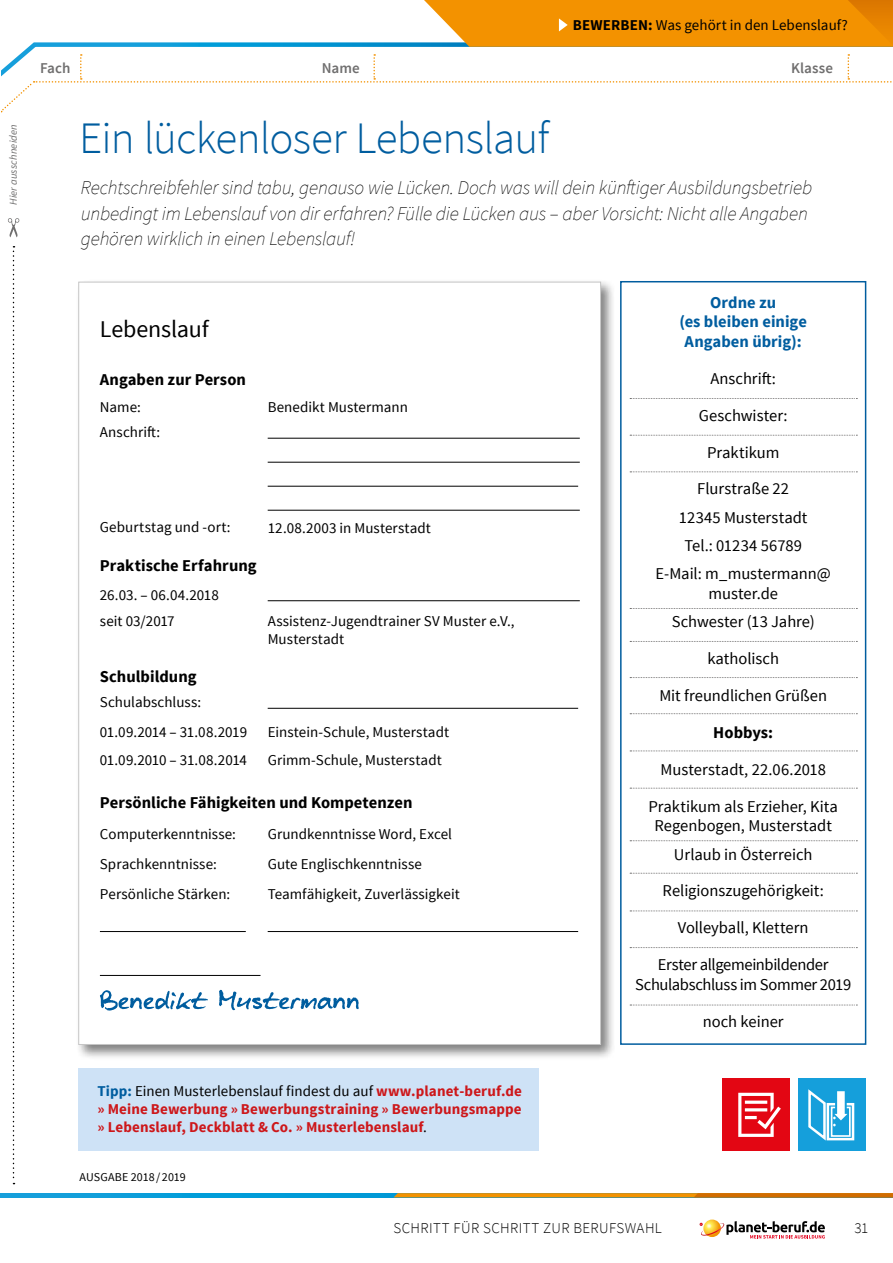
<style>
.page{position:relative;width:893px;height:1263px;background:#fff}
.page>*{position:absolute;margin:0;border:0;box-sizing:border-box;transform-origin:0 0}
.t1{font:300 45px "Source Sans Pro";letter-spacing:-.015em;color:#005d9f}
.t2{font:24px "Source Sans Pro";color:#000}
.t3{font:italic 200 19.5px/25.5px "Source Sans Pro";letter-spacing:-.015em;color:#000}
.t4{font:16.5px/28.3px "Source Sans Pro";letter-spacing:-.005em;color:#000;text-align:center}
.t5{font:700 16.5px "Source Sans Pro";color:#000}
.t6{font:700 16.5px/19.8px "Source Sans Pro";color:#005d9f;text-align:center}
.t7{font:15px/26.5px "Source Sans Pro";color:#000}
.t8{font:700 15px/18px "Source Sans Pro";letter-spacing:.005em;color:#cd171a;text-align:justify}
.t9{font:300 15px "Source Sans Pro";letter-spacing:.02em;color:#000}
.t10{font:600 15px "Source Sans Pro";letter-spacing:.005em;color:#706f6f}
.t11{font:12px "Source Sans Pro";letter-spacing:.01em;color:#000}
.t12{font:italic 10.5px "Source Sans Pro";letter-spacing:.015em;color:#706f6f}
.s1{font-weight:700}
.s2{color:#005d9f}
.s3{font-weight:400;color:#000}
</style>
<div class="page">
<svg style="left:0;top:1193px;width:394px;height:4px;background:#079cd8"></svg>
<svg style="left:394px;top:1193px;width:499px;height:4px;background:#dd8307"></svg>
<svg style="left:8px;top:218px;width:11px;height:19px"></svg>
<svg style="left:13px;top:246px;width:1px;height:938px"></svg>
<div style="left:75px;top:279px;width:541px;height:781px;background:#000;opacity:.5"></div>
<div style="left:78px;top:282px;width:523px;height:763px;background:#fff;border:1px solid #c6c6c6"></div>
<hr style="left:268px;top:438px;width:312px;height:1px;background:#000">
<hr style="left:268px;top:462px;width:312px;height:1px;background:#000">
<hr style="left:268px;top:486px;width:310px;height:1px;background:#000">
<hr style="left:268px;top:510px;width:312px;height:1px;background:#000">
<hr style="left:268px;top:600px;width:312px;height:1px;background:#000">
<hr style="left:268px;top:708px;width:310px;height:1px;background:#000">
<hr style="left:100px;top:931px;width:146px;height:1px;background:#000">
<hr style="left:268px;top:931px;width:310px;height:1px;background:#000">
<hr style="left:100px;top:975px;width:160px;height:1px;background:#000">
<div style="left:78px;top:1069px;width:461px;height:82px;background:#cee2f6"></div>
<div style="left:798px;top:1078px;width:68px;height:73px;background:#159fdb"></div>
<svg style="left:808px;top:1089px;width:47px;height:52px"></svg>
<div style="left:722px;top:1078px;width:68px;height:73px;background:#e30613"></div>
<svg style="left:738px;top:1093px;width:43px;height:44px"></svg>
<div style="left:620px;top:281px;width:246px;height:764px;border:2px solid #005d9f"></div>
<svg style="left:100px;top:990px;width:259px;height:21px"></svg>
<svg style="left:630px;top:398px;width:227px;height:1px"></svg>
<svg style="left:630px;top:435px;width:227px;height:1px"></svg>
<svg style="left:630px;top:471px;width:227px;height:1px"></svg>
<svg style="left:630px;top:608px;width:227px;height:1px"></svg>
<svg style="left:630px;top:641px;width:227px;height:1px"></svg>
<svg style="left:630px;top:677px;width:227px;height:1px"></svg>
<svg style="left:630px;top:713px;width:227px;height:1px"></svg>
<svg style="left:630px;top:750px;width:227px;height:1px"></svg>
<svg style="left:630px;top:788px;width:227px;height:1px"></svg>
<svg style="left:630px;top:840px;width:227px;height:1px"></svg>
<svg style="left:630px;top:873px;width:227px;height:1px"></svg>
<svg style="left:630px;top:910px;width:227px;height:1px"></svg>
<svg style="left:630px;top:947px;width:227px;height:1px"></svg>
<svg style="left:630px;top:1005px;width:227px;height:1px"></svg>
<svg style="left:703px;top:1219px;width:18px;height:18px"></svg>
<svg style="left:700px;top:1221px;width:125px;height:17px"></svg>
<svg style="left:1px;top:0;width:892px;height:112px"></svg>
<p class="t12" style="left:7px;top:205px;width:82px;rotate:-90deg">Hier ausschneiden</p>
<p class="t7" style="left:573px;top:12px;width:277px"><span class="s1">BEWERBEN:</span> Was gehört in den Lebenslauf?</p>
<p class="t10" style="left:40px;top:58px;width:32px">Fach</p>
<p class="t10" style="left:322px;top:58px;width:40px">Name</p>
<p class="t10" style="left:791px;top:58px;width:43px">Klasse</p>
<h1 class="t1" style="left:79px;top:111px;width:472px">Ein lückenloser Lebenslauf</h1>
<p class="t3" style="left:81px;top:175px;width:733px">Rechtschreibfehler sind tabu, genauso wie Lücken. Doch was will dein künftiger Ausbildungsbetrieb unbedingt im Lebenslauf von dir erfahren? Fülle die Lücken aus – aber Vorsicht: Nicht alle Angaben gehören wirklich in einen Lebenslauf!</p>
<h2 class="t2" style="left:100px;top:314px;width:111px">Lebenslauf</h2>
<p class="t5" style="left:100px;top:369px;width:148px">Angaben zur Person</p>
<p class="t7" style="left:100px;top:394px;width:42px">Name:</p>
<p class="t7" style="left:268px;top:394px;width:142px">Benedikt Mustermann</p>
<p class="t7" style="left:100px;top:419px;width:62px">Anschrift:</p>
<p class="t7" style="left:100px;top:514px;width:132px">Geburtstag und -ort:</p>
<p class="t7" style="left:268px;top:515px;width:165px">12.08.2003 in Musterstadt</p>
<p class="t5" style="left:100px;top:555px;width:158px">Praktische Erfahrung</p>
<p class="t7" style="left:100px;top:582px;width:120px">26.03. – 06.04.2018 seit 03/2017</p>
<p class="t7" style="left:268px;top:612px;width:248px;line-height:18px">Assistenz-Jugendtrainer SV Muster e.V.,<br>Musterstadt</p>
<p class="t5" style="left:100px;top:666px;width:98px">Schulbildung</p>
<p class="t7" style="left:100px;top:688px;width:149px;line-height:29.7px">Schulabschluss:<br>01.09.2014 – 31.08.2019</p>
<p class="t7" style="left:268px;top:719px;width:183px">Einstein-Schule, Musterstadt</p>
<p class="t7" style="left:100px;top:746px;width:149px">01.09.2010 – 31.08.2014</p>
<p class="t7" style="left:268px;top:746px;width:176px">Grimm-Schule, Musterstadt</p>
<p class="t5" style="left:100px;top:791px;width:314px">Persönliche Fähigkeiten und Kompetenzen</p>
<p class="t7" style="left:100px;top:821px;width:138px">Computerkenntnisse:</p>
<p class="t7" style="left:268px;top:821px;width:186px">Grundkenntnisse Word, Excel</p>
<p class="t7" style="left:100px;top:851px;width:118px">Sprachkenntnisse:</p>
<p class="t7" style="left:268px;top:851px;width:156px">Gute Englischkenntnisse</p>
<p class="t7" style="left:100px;top:880px;width:132px">Persönliche Stärken:</p>
<p class="t7" style="left:268px;top:880px;width:194px">Teamfähigkeit, Zuverlässigkeit</p>
<p class="t8" style="left:97px;top:1082px;width:426px"><span class="s2">Tipp:</span> <span class="s3">Einen Musterlebenslauf findest du auf</span> www.planet-beruf.de » Meine Bewerbung » Bewerbungstraining » Bewerbungsmappe » Lebenslauf, Deckblatt &amp; Co. » Musterlebenslauf<span class="s3">.</span></p>
<p class="t11" style="left:80px;top:1170px;width:108px">AUSGABE 2018/2019</p>
<p class="t6" style="left:679px;top:293px;width:129px">Ordne zu<br>(es bleiben einige<br>Angaben übrig):</p>
<p class="t4" style="left:710px;top:365px;width:67px">Anschrift:</p>
<p class="t4" style="left:699px;top:401px;width:90px">Geschwister:</p>
<p class="t4" style="left:707px;top:438px;width:74px">Praktikum</p>
<p class="t4" style="left:656px;top:475px;width:177px">Flurstraße 22<br>12345 Musterstadt<br>Tel.: 01234 56789<br>E-Mail: m_mustermann@</p>
<p class="t4" style="left:672px;top:580px;width:145px">muster.de<br>Schwester (13 Jahre)</p>
<p class="t4" style="left:707px;top:645px;width:73px">katholisch</p>
<p class="t4" style="left:659px;top:682px;width:169px">Mit freundlichen Grüßen</p>
<p class="t5" style="left:713px;top:722px;width:61px">Hobbys:</p>
<p class="t4" style="left:660px;top:755px;width:167px">Musterstadt, 22.06.2018</p>
<p class="t4" style="left:648px;top:796px;width:191px;line-height:19.8px">Praktikum als Erzieher, Kita<br>Regenbogen, Musterstadt</p>
<p class="t4" style="left:674px;top:840px;width:140px">U rlaub in Österreich</p>
<p class="t4" style="left:663px;top:877px;width:163px">Religionszugehörigkeit:</p>
<p class="t4" style="left:678px;top:914px;width:132px">Volleyball, Klettern</p>
<p class="t4" style="left:635px;top:955px;width:217px;line-height:19.8px">Erster allgemeinbildender<br>Schulabschluss im Sommer 2019</p>
<p class="t4" style="left:703px;top:1007px;width:82px">noch keiner</p>
<p class="t9" style="left:394px;top:1219px;width:270px">Schritt für Schritt zur Berufswahl</p>
<p class="t9" style="left:854px;top:1219px;width:15px">31</p>
</div>
